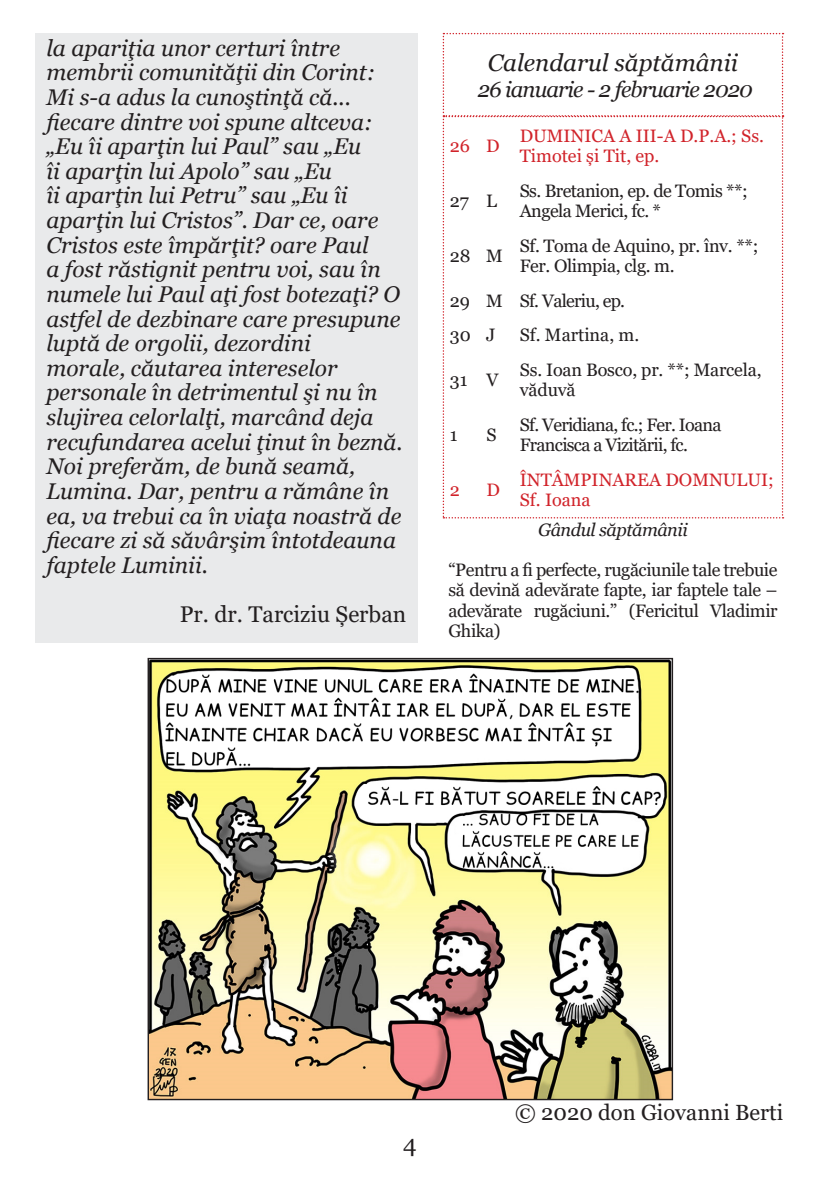
<style>
.page{position:relative;width:840px;height:1191px;background:#fff}
.page>*{position:absolute;margin:0;border:0;box-sizing:border-box;transform-origin:0 0}
.t1{font:italic 24px "Georgia";color:#231f20}
.t2{font:24px "Georgia";color:#231f20}
.t3{font:italic 22.8px/24.6px "Georgia";color:#231f20}
.t4{font:22.8px "Georgia";color:#231f20}
.t5{font:italic 22px "Georgia";letter-spacing:-.04em;color:#231f20}
.t6{font:22px "Georgia";color:#231f20}
.t7{font:18px/20px "Georgia";letter-spacing:-.025em;color:#231f20}
.t8{font:18px/20px "Georgia";color:#d1232a}
.t9{font:italic 18px "Georgia";letter-spacing:-.025em;color:#231f20}
.t10{font:18px "Georgia";color:#231f20}
</style>
<div class="page">
<img style="left:149px;top:660px;width:521px;height:438px">
<svg style="left:442px;top:33px;width:341px;height:485px"></svg>
<div style="left:35px;top:33px;width:382px;height:610px;background:#e9eaeb"></div>
<p class="t3" style="left:46px;top:36px;width:357px">la apariţia unor certuri între membrii comunităţii din Corint:<br>Mi s-a adus la cunoştinţă că... fiecare dintre voi spune altceva: „Eu îi aparţin lui Paul” sau „Eu<br>îi aparţin lui Apolo” sau „Eu<br>îi aparţin lui Petru” sau „Eu îi aparţin lui Cristos”. Dar ce, oare<br>Cristos este împărţit? oare Paul<br>a fost răstignit pentru voi, sau în numele lui Paul aţi fost botezaţi? O astfel de dezbinare care presupune luptă de orgolii, dezordini<br>morale, căutarea intereselor personale în detrimentul şi nu în slujirea celorlalţi, marcând deja recufundarea acelui ţinut în beznă.<br>Noi preferăm, de bună seamă,<br>Lumina. Dar, pentru a rămâne în ea, va trebui ca în viaţa noastră de fiecare zi să săvârşim întotdeauna faptele Luminii.</p>
<p class="t4" style="left:180px;top:600px;width:228px">Pr. dr. Tarciziu Șerban</p>
<p class="t1" style="left:487px;top:47px;width:251px">Calendarul săptămânii</p>
<p class="t5" style="left:477px;top:75px;width:276px">26 ianuarie - 2 februarie 2020</p>
<p class="t8" style="left:449px;top:136px;width:51px">26 D</p>
<p class="t8" style="left:519px;top:126px;width:246px">DUMINICA A III-A D.P.A.; Ss.<br>Timotei și Tit, ep.</p>
<p class="t7" style="left:449px;top:191px;width:49px">27 L</p>
<p class="t7" style="left:519px;top:181px;width:229px">Ss. Bretanion, ep. de Tomis **;<br>Angela Merici, fc. *</p>
<p class="t7" style="left:449px;top:246px;width:55px">28 M</p>
<p class="t7" style="left:519px;top:236px;width:240px">Sf. Toma de Aquino, pr. înv. **;<br>Fer. Olimpia, clg. m.</p>
<p class="t7" style="left:449px;top:284px;width:177px;line-height:34.4px">29 M Sf. Valeriu, ep.<br>30 J</p>
<p class="t10" style="left:519px;top:324px;width:121px">Sf. Martina, m.</p>
<p class="t7" style="left:449px;top:370px;width:50px">31 V</p>
<p class="t7" style="left:519px;top:360px;width:243px">Ss. Ioan Bosco, pr. **; Marcela, văduvă</p>
<p class="t7" style="left:449px;top:425px;width:9px">1</p>
<p class="t7" style="left:486px;top:425px;width:12px">S</p>
<p class="t7" style="left:519px;top:415px;width:203px">Sf. Veridiana, fc.; Fer. Ioana<br>Francisca a Vizitării, fc.</p>
<p class="t8" style="left:449px;top:480px;width:12px">2</p>
<p class="t8" style="left:486px;top:480px;width:15px">D</p>
<p class="t8" style="left:519px;top:470px;width:255px">ÎNTÂMPINAREA DOMNULUI;<br>Sf. Ioana</p>
<p class="t9" style="left:538px;top:519px;width:151px">Gândul săptămânii</p>
<p class="t7" style="left:448px;top:560px;width:330px;text-align:justify">“Pentru a fi perfecte, rugăciunile tale trebuie să devină adevărate fapte, iar faptele tale – adevărate rugăciuni.” (Fericitul Vladimir Ghika)</p>
<p class="t2" style="left:403px;top:1129px;width:15px">4</p>
<p class="t6" style="left:515px;top:1099px;width:269px">© 2020 don Giovanni Berti</p>
</div>
